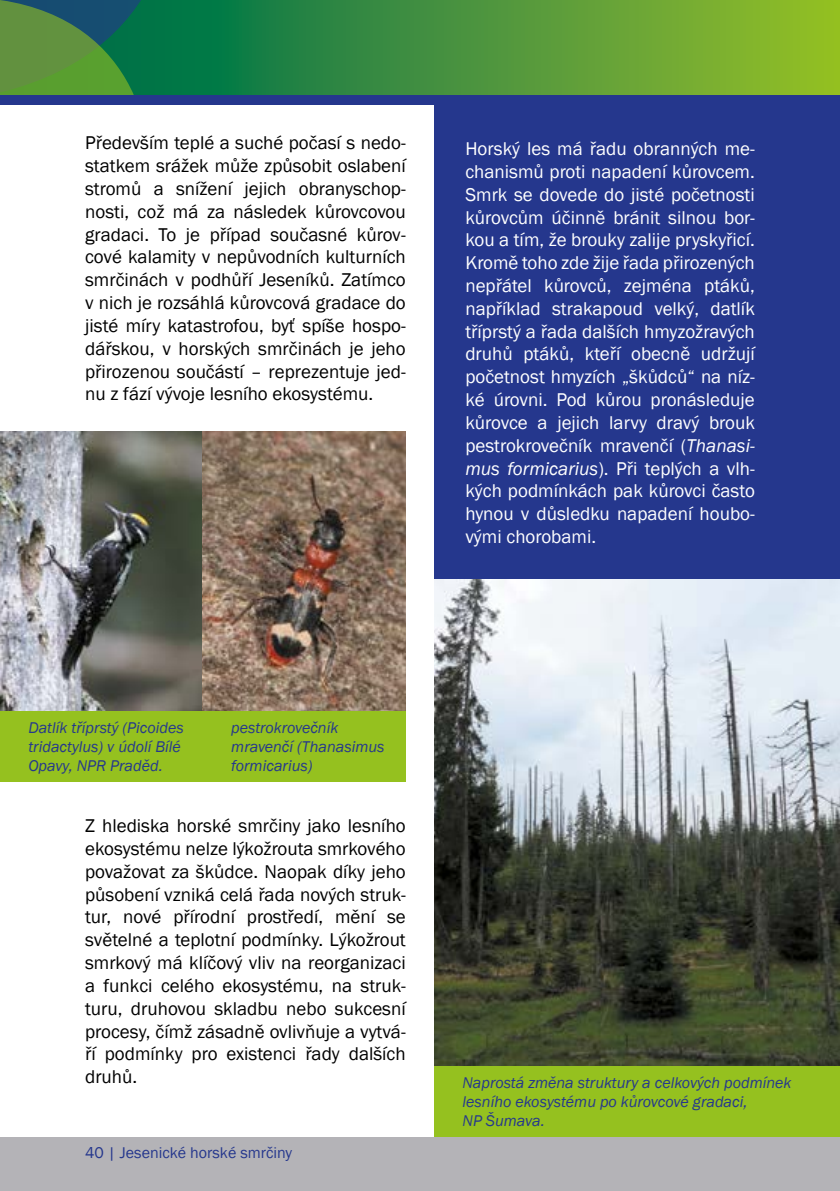
<style>
.page{position:relative;width:840px;height:1191px;background:#fff}
.page>*{position:absolute;margin:0;border:0;box-sizing:border-box;transform-origin:0 0}
.t1{font:19px/22.8px "Franklin Gothic";color:#000;text-align:justify}
.t2{font:19px/22.8px "Franklin Gothic";color:#fff;text-align:justify}
.t3{font:italic 16px/19.2px "Franklin Gothic";color:#25378d}
.t4{font:16px "Franklin Gothic";color:#25378d}
.s1{font-style:italic}
</style>
<div class="page">
<svg style="left:173px;top:0;width:666px;height:95px;background:#4e983a"></svg>
<div style="left:0;top:95px;width:839px;height:10px;background:#25378d"></div>
<div style="left:0;top:1137px;width:839px;height:54px;background:#b4b3b7"></div>
<svg style="left:0;top:0;width:173px;height:95px;background:#367f46"></svg>
<div style="left:434px;top:105px;width:405px;height:475px;background:#25378d"></div>
<img style="left:0;top:431px;width:405px;height:280px">
<div style="left:0;top:711px;width:203px;height:70px;background:#95c11f"></div>
<div style="left:203px;top:711px;width:202px;height:70px;background:#95c11f"></div>
<img style="left:434px;top:580px;width:405px;height:486px">
<div style="left:434px;top:1066px;width:405px;height:71px;background:#95c11f"></div>
<p class="t1" style="left:85px;top:132px;width:322px">Především teplé a suché počasí s nedo&shy;statkem srážek může způsobit oslabení stromů a snížení jejich obranyschop&shy;nosti, což má za následek kůrovcovou gradaci. To je případ současné kůrov&shy;cové kalamity v nepůvodních kulturních smrčinách v podhůří Jeseníků. Zatímco v nich je rozsáhlá kůrovcová gradace do jisté míry katastrofou, byť spíše hospo&shy;dářskou, v horských smrčinách je jeho přirozenou součástí – reprezentuje jed&shy;nu z fází vývoje lesního ekosystému.</p>
<p class="t2" style="left:465px;top:138px;width:291px">Horský les má řadu obranných me&shy;chanismů proti napadení kůrovcem.<br>Smrk se dovede do jisté početnosti kůrovcům účinně bránit silnou bor&shy;kou a tím, že brouky zalije pryskyřicí.<br>Kromě toho zde žije řada přirozených nepřátel kůrovců, zejména ptáků, například strakapoud velký, datlík tříprstý a řada dalších hmyzožravých druhů ptáků, kteří obecně udržují početnost hmyzích „škůdců“ na níz&shy;ké úrovni. Pod kůrou pronásleduje kůrovce a jejich larvy dravý brouk pestrokrovečník mravenčí (<span class="s1">Thanasi&shy;mus formicarius</span>). Při teplých a vlh&shy;kých podmínkách pak kůrovci často hynou v důsledku napadení houbo&shy;vými chorobami.</p>
<p class="t3" style="left:28px;top:718px;width:157px">Datlík tříprstý (Picoides tridactylus) v údolí Bílé<br>Opavy, NPR Praděd.</p>
<p class="t3" style="left:231px;top:718px;width:155px">pestrokrovečník mravenčí (Thanasimus formicarius)</p>
<p class="t1" style="left:85px;top:815px;width:322px">Z hlediska horské smrčiny jako lesního ekosystému nelze lýkožrouta smrkového považovat za škůdce. Naopak díky jeho působení vzniká celá řada nových struk&shy;tur, nové přírodní prostředí, mění se světelné a teplotní podmínky. Lýkožrout smrkový má klíčový vliv na reorganizaci a funkci celého ekosystému, na struk&shy;turu, druhovou skladbu nebo sukcesní procesy, čímž zásadně ovlivňuje a vytvá&shy;ří podmínky pro existenci řady dalších druhů.</p>
<p class="t4" style="left:85px;top:1143px;width:208px">40 | Jesenické horské smrčiny</p>
<p class="t3" style="left:462px;top:1073px;width:330px">Naprostá změna struktury a celkových podmínek lesního ekosystému po kůrovcové gradaci,<br>NP Šumava.</p>
</div>
